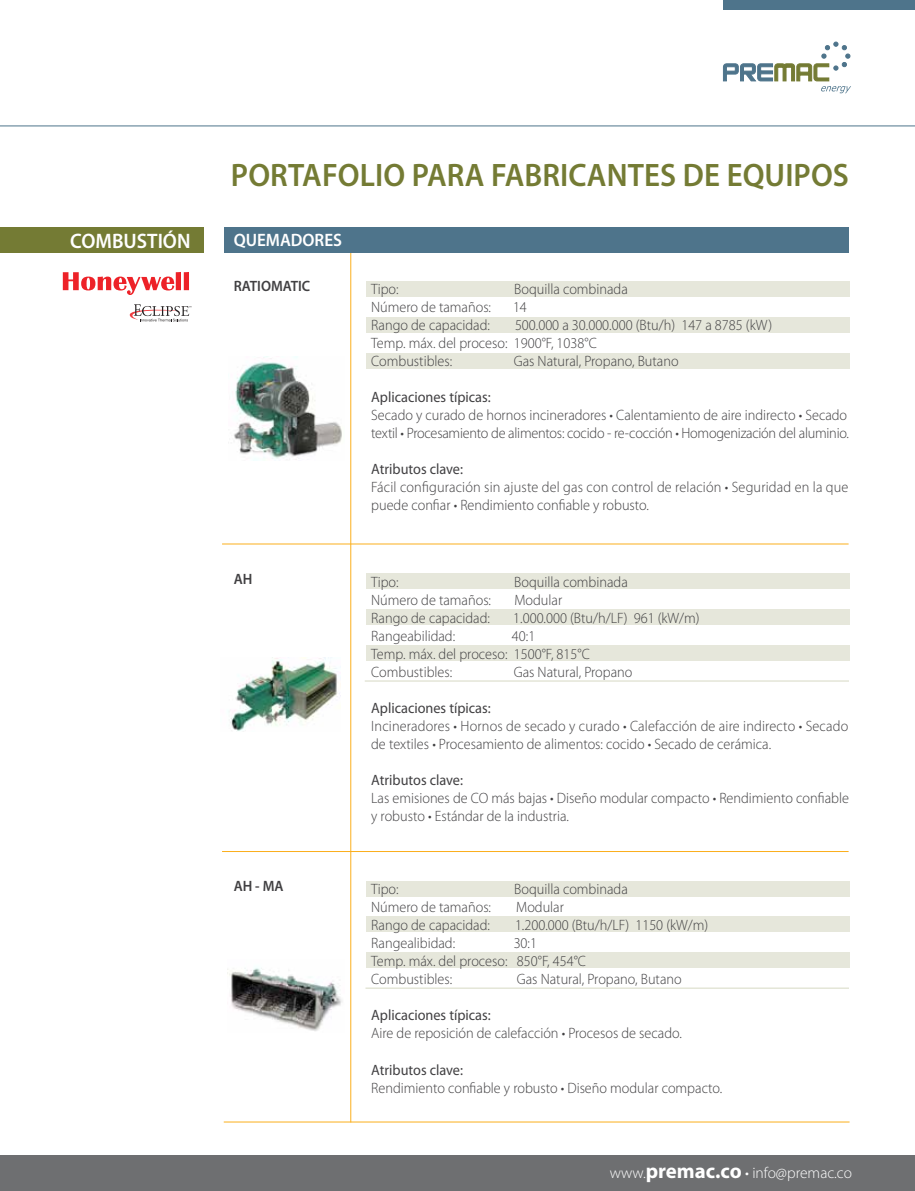
<style>
.page{position:relative;width:915px;height:1191px;background:#fff}
.page>*{position:absolute;margin:0;border:0;box-sizing:border-box;transform-origin:0 0}
.t1{font:600 32.55px "Myriad Pro";letter-spacing:.005em;color:#747b34;scale:.95 1}
.t2{font:600 21px "Myriad Pro";color:#fff;scale:.95 1}
.t3{font:600 18px "Myriad Pro";color:#fff;scale:.95 1}
.t4{font:300 15.6px "Myriad Pro";color:#fff}
.t5{font:300 15px/18px "Myriad Pro";color:#414042;scale:.95 1}
.t6{font:15px "Myriad Pro";color:#414042;scale:.95 1}
.t7{font:600 15px "Myriad Pro";color:#414042;scale:.95 1}
.s1{font-weight:700;font-size:21px}
</style>
<div class="page">
<div style="left:0;top:1155px;width:914px;height:36px;background:#6e6f71"></div>
<svg style="left:722px;top:42px;width:128px;height:51px"></svg>
<div style="left:722px;top:0;width:192px;height:9px;background:#4e748b"></div>
<div style="left:365px;top:881px;width:484px;height:15px;background:#e6e7db"></div>
<div style="left:365px;top:916px;width:484px;height:16px;background:#e6e7db"></div>
<div style="left:365px;top:952px;width:484px;height:15px;background:#e6e7db"></div>
<div style="left:365px;top:573px;width:484px;height:16px;background:#e6e7db"></div>
<div style="left:365px;top:609px;width:484px;height:16px;background:#e6e7db"></div>
<div style="left:365px;top:644px;width:484px;height:16px;background:#e6e7db"></div>
<div style="left:365px;top:281px;width:484px;height:16px;background:#e6e7db"></div>
<div style="left:365px;top:317px;width:484px;height:16px;background:#e6e7db"></div>
<div style="left:365px;top:353px;width:484px;height:16px;background:#e6e7db"></div>
<img style="left:227px;top:967px;width:115px;height:64px">
<svg style="left:129px;top:304px;width:62px;height:17px"></svg>
<svg style="left:63px;top:272px;width:126px;height:23px"></svg>
<hr style="left:222px;top:543px;width:626px;height:1px;background:#fbaf1c">
<hr style="left:222px;top:851px;width:626px;height:1px;background:#fbaf1c">
<img style="left:230px;top:657px;width:110px;height:74px">
<img style="left:234px;top:357px;width:108px;height:103px">
<hr style="left:364px;top:680px;width:484px;height:1px;background:#747b34">
<div style="left:0;top:227px;width:204px;height:25px;background:#747b34"></div>
<hr style="left:365px;top:987px;width:483px;height:1px;background:#747b34">
<hr style="left:224px;top:1121px;width:625px;height:1px;background:#fbaf1c">
<hr style="left:350px;top:252px;width:1px;height:870px;background:#fbaf1c">
<hr style="left:0;top:126px;width:914px;height:1px;background:#4e748b">
<div style="left:224px;top:227px;width:624px;height:25px;background:#4e748b"></div>
<h2 class="t2" style="left:70px;top:229px;width:128px">COMBUSTIÓN</h2>
<h1 class="t1" style="left:231px;top:157px;width:652px">PORTAFOLIO PARA FABRICANTES DE EQUIPOS</h1>
<p class="t3" style="left:233px;top:229px;width:115px">QUEMADORES</p>
<p class="t7" style="left:233px;top:278px;width:82px">RATIOMATIC</p>
<p class="t7" style="left:233px;top:570px;width:21px">AH</p>
<p class="t7" style="left:233px;top:878px;width:54px">AH - MA</p>
<p class="t5" style="left:371px;top:280px;width:30px">Tipo:</p>
<p class="t5" style="left:514px;top:280px;width:121px">Boquilla combinada</p>
<p class="t5" style="left:371px;top:298px;width:128px">Número de tamaños:</p>
<p class="t5" style="left:513px;top:298px;width:16px">14</p>
<p class="t5" style="left:371px;top:316px;width:126px">Rango de capacidad:</p>
<p class="t5" style="left:371px;top:316px;width:423px;text-indent:144px">500.000 a 30.000.000 (Btu/h) 147 a 8785 (kW)<br>Temp. máx. del proceso: 1900°F, 1038°C<br>Combustibles:</p>
<p class="t5" style="left:513px;top:352px;width:175px">Gas Natural, Propano, Butano</p>
<p class="t6" style="left:371px;top:389px;width:127px">Aplicaciones típicas:</p>
<p class="t5" style="left:371px;top:406px;width:504px">Secado y curado de hornos incineradores • Calentamiento de aire indirecto • Secado textil • Procesamiento de alimentos: cocido - re-cocción • Homogenización del aluminio.</p>
<p class="t6" style="left:371px;top:461px;width:98px">Atributos clave:</p>
<p class="t5" style="left:371px;top:478px;width:503px">Fácil configuración sin ajuste del gas con control de relación • Seguridad en la que puede confiar • Rendimiento confiable y robusto.</p>
<p class="t5" style="left:371px;top:573px;width:30px">Tipo:</p>
<p class="t5" style="left:514px;top:573px;width:121px">Boquilla combinada</p>
<p class="t5" style="left:371px;top:591px;width:128px">Número de tamaños:</p>
<p class="t5" style="left:514px;top:591px;width:52px">Modular</p>
<p class="t5" style="left:371px;top:609px;width:126px">Rango de capacidad:</p>
<p class="t5" style="left:513px;top:609px;width:198px">1.000.000 (Btu/h/LF) 961 (kW/m)</p>
<p class="t5" style="left:371px;top:627px;width:90px">Rangeabilidad:</p>
<p class="t5" style="left:371px;top:627px;width:231px;text-indent:141px">40:1<br>Temp. máx. del proceso: 1500°F, 815°C<br>Combustibles:</p>
<p class="t5" style="left:513px;top:663px;width:126px">Gas Natural, Propano</p>
<p class="t6" style="left:371px;top:699px;width:127px">Aplicaciones típicas:</p>
<p class="t5" style="left:371px;top:717px;width:503px">Incineradores • Hornos de secado y curado • Calefacción de aire indirecto • Secado de textiles • Procesamiento de alimentos: cocido • Secado de cerámica.</p>
<p class="t6" style="left:371px;top:771px;width:98px">Atributos clave:</p>
<p class="t5" style="left:371px;top:789px;width:504px">Las emisiones de CO más bajas • Diseño modular compacto • Rendimiento confiable y robusto • Estándar de la industria.</p>
<p class="t5" style="left:371px;top:880px;width:30px">Tipo:</p>
<p class="t5" style="left:514px;top:880px;width:121px">Boquilla combinada</p>
<p class="t5" style="left:371px;top:898px;width:128px">Número de tamaños:</p>
<p class="t5" style="left:516px;top:898px;width:52px">Modular</p>
<p class="t5" style="left:371px;top:916px;width:126px">Rango de capacidad:</p>
<p class="t5" style="left:515px;top:916px;width:205px">1.200.000 (Btu/h/LF) 1150 (kW/m)</p>
<p class="t5" style="left:371px;top:934px;width:90px">Rangealibidad:</p>
<p class="t5" style="left:371px;top:934px;width:227px;text-indent:142px">30:1<br>Temp. máx. del proceso: 850°F, 454°C<br>Combustibles:</p>
<p class="t5" style="left:516px;top:970px;width:175px">Gas Natural, Propano, Butano</p>
<p class="t6" style="left:371px;top:1007px;width:127px">Aplicaciones típicas:</p>
<p class="t5" style="left:371px;top:1024px;width:328px">Aire de reposición de calefacción • Procesos de secado.</p>
<p class="t6" style="left:371px;top:1061px;width:98px">Atributos clave:</p>
<p class="t5" style="left:371px;top:1078px;width:371px">Rendimiento confiable y robusto • Diseño modular compacto.</p>
<p class="t4" style="left:609px;top:1163px;width:244px">www.<span class="s1">premac.co</span> • info@premac.co</p>
</div>
